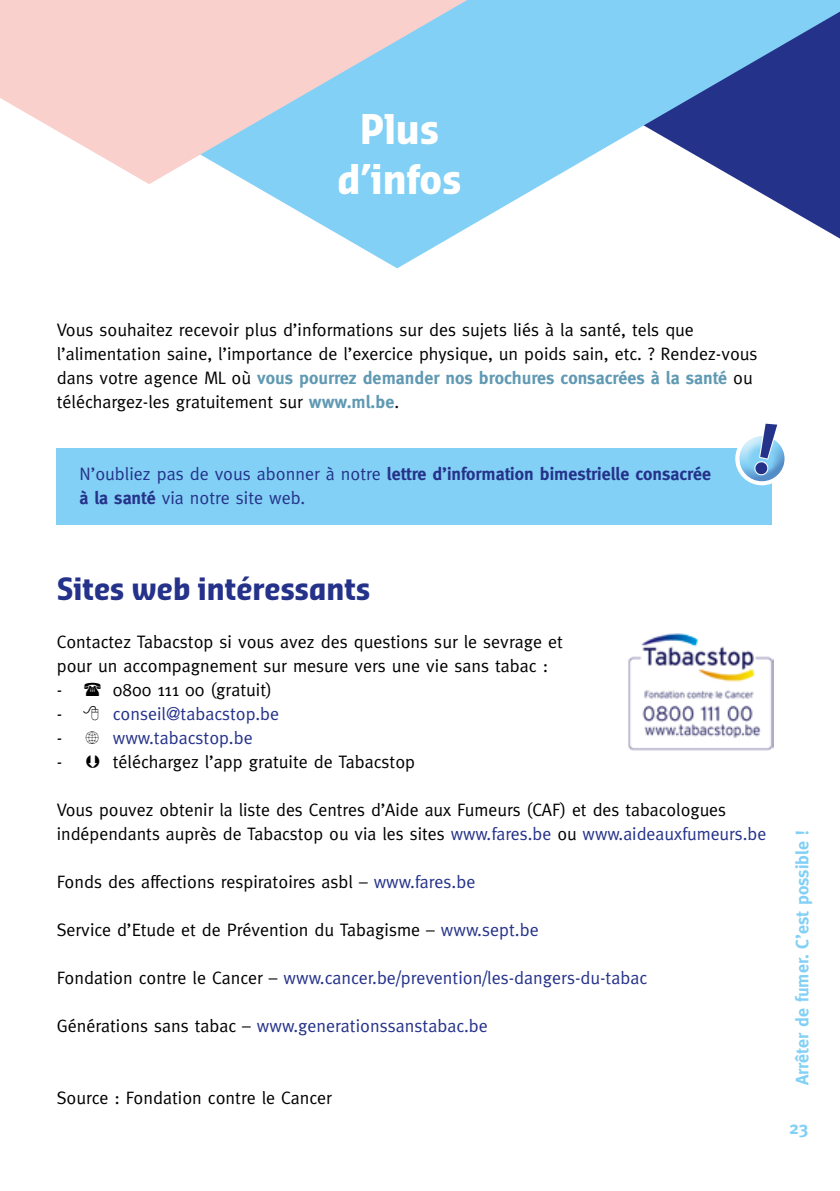
<style>
.page{position:relative;width:840px;height:1191px;background:#fff}
.page>*{position:absolute;margin:0;border:0;box-sizing:border-box;transform-origin:0 0}
.t1{font:700 40px/50px "Sansa Con Pro";color:#fff;text-align:center}
.t2{font:700 30px "Sansa Con Pro";color:#25328a}
.t3{font:18px/24px "Meta";color:#000}
.t4{font:18px "Meta";color:#25328a}
.t5{font:700 18px/24px "Meta";color:#25328a}
.t6{font:700 18px "Meta";color:#82d0f5}
.s1{font-weight:700;color:#6099b3}
.s2{font-weight:400}
.s3{color:#25328a}
.s4{color:#000}
</style>
<div class="page">
<svg style="left:574px;top:0;width:265px;height:238px"></svg>
<svg style="left:0;top:0;width:574px;height:268px"></svg>
<div style="left:57px;top:449px;width:714px;height:76px;background:#82d0f5"></div>
<div style="left:734px;top:432px;width:54px;height:53px;border:8px solid #fff;border-radius:50%"></div>
<div style="left:736px;top:432px;width:48px;height:36px;background:#fff"></div>
<div style="left:736px;top:441px;width:48px;height:41px;background:#25328a;opacity:.41"></div>
<img style="left:628px;top:633px;width:144px;height:117px">
<svg style="left:753px;top:436px;width:24px;height:39px"></svg>
<h1 class="t1" style="left:337px;top:104px;width:125px">Plus d’infos</h1>
<p class="t3" style="left:57px;top:318px;width:702px">Vous souhaitez recevoir plus d’informations sur des sujets liés à la santé, tels que l’alimentation saine, l’importance de l’exercice physique, un poids sain, etc. ? Rendez-vous dans votre agence ML où <span class="s1">vous pourrez demander nos brochures consacrées à la santé</span> ou téléchargez-les gratuitement sur <span class="s1">www.ml.be</span>.</p>
<p class="t5" style="left:79px;top:462px;width:633px"><span class="s2">N’oubliez pas de vous abonner à notre</span> lettre d’information bimestrielle consacrée à la santé <span class="s2">via notre site web.</span></p>
<h2 class="t2" style="left:57px;top:568px;width:315px">Sites web intéressants</h2>
<p class="t3" style="left:57px;top:630px;width:507px">Contactez Tabacstop si vous avez des questions sur le sevrage et pour un accompagnement sur mesure vers une vie sans tabac :<br>-</p>
<p class="t3" style="left:113px;top:678px;width:160px">0800 111 00 (gratuit)</p>
<p class="t3" style="left:57px;top:702px;width:7px">-</p>
<p class="t4" style="left:113px;top:703px;width:168px">conseil@tabacstop.be</p>
<p class="t3" style="left:57px;top:726px;width:7px">-</p>
<p class="t4" style="left:113px;top:727px;width:141px">www.tabacstop.be</p>
<p class="t3" style="left:57px;top:750px;width:7px">-</p>
<p class="t3" style="left:113px;top:750px;width:304px">téléchargez l’app gratuite de Tabacstop</p>
<p class="t3" style="left:57px;top:798px;width:710px">Vous pouvez obtenir la liste des Centres d’Aide aux Fumeurs (CAF) et des tabacologues indépendants auprès de Tabacstop ou via les sites <span class="s3">www.fares.be</span> ou <span class="s3">www.aideauxfumeurs.be</span></p>
<p class="t3" style="left:57px;top:870px;width:420px">Fonds des affections respiratoires asbl – <span class="s3">www.fares.be</span></p>
<p class="t3" style="left:57px;top:918px;width:483px">Service d’Etude et de Prévention du Tabagisme – <span class="s3">www.sept.be</span></p>
<p class="t4" style="left:57px;top:967px;width:591px"><span class="s4">Fondation contre le Cancer –</span> www.cancer.be/prevention/les-dangers-du-tabac</p>
<p class="t4" style="left:57px;top:1015px;width:432px"><span class="s4">Générations sans tabac –</span> www.generationssanstabac.be</p>
<p class="t3" style="left:57px;top:1086px;width:276px">Source : Fondation contre le Cancer</p>
<p class="t6" style="left:791px;top:1085px;width:256px;rotate:-90deg">Arrêter de fumer. C’est possible !</p>
<p class="t6" style="left:788px;top:1117px;width:21px">23</p>
</div>
